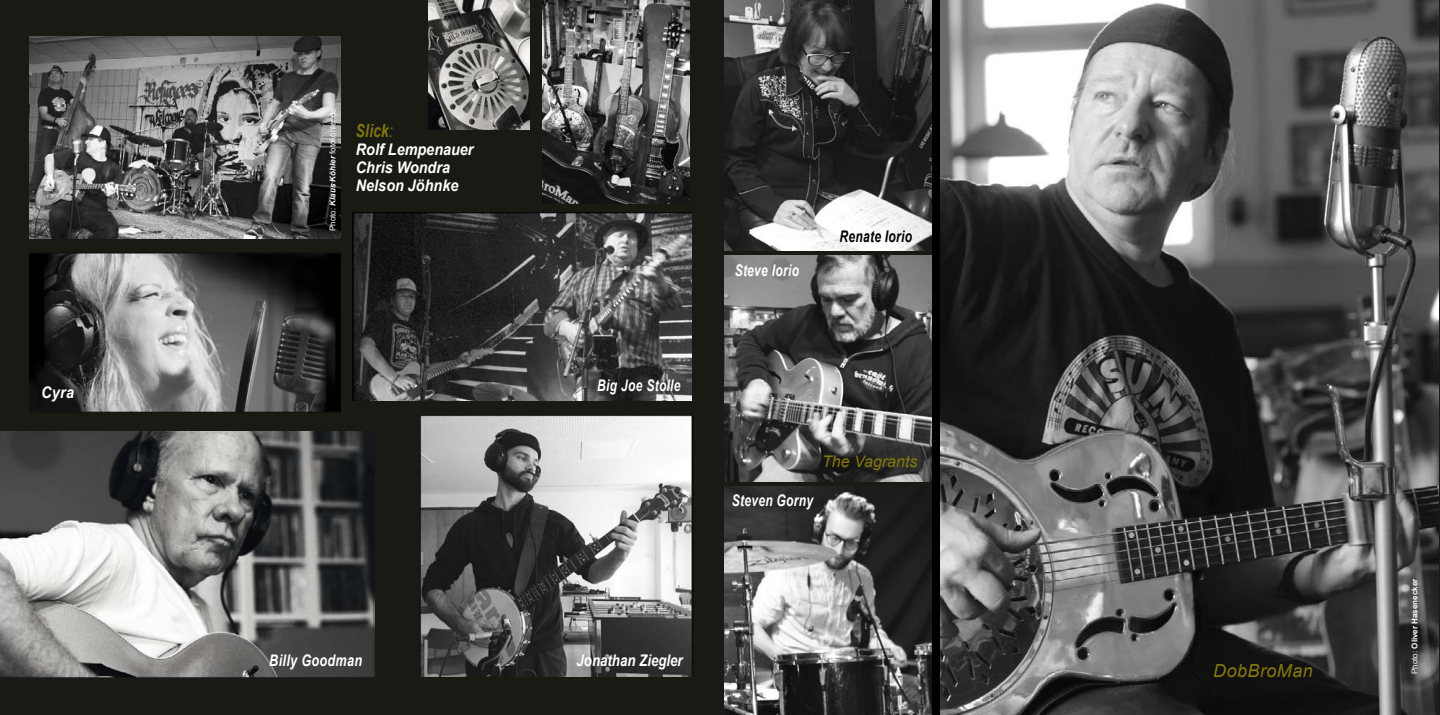
<style>
.page{position:relative;width:1440px;height:715px;background:#fff}
.page>*{position:absolute;margin:0;border:0;box-sizing:border-box;transform-origin:0 0}
.t1{font:italic 18px "Arial";letter-spacing:.025em;color:#85770c}
.t2{font:italic 700 18px "Arial";letter-spacing:.025em;color:#85770c;scale:.75 1}
.t3{font:italic 700 16px/18px "Arial";color:#fff;scale:.9 1}
.t4{font:italic 700 16px "Arial";letter-spacing:.025em;color:#fff;scale:.75 1}
.t5{font:italic 700 16px "Arial";color:#fff;scale:.83 1}
.t6{font:italic 700 16px "Arial";letter-spacing:.025em;color:#fff;scale:.79 1}
.t7{font:italic 700 16px "Arial";letter-spacing:.025em;color:#000;scale:.75 1}
.t8{font:italic 16px "Arial";color:#85770c}
.t9{font:8px "Arial";color:#fff}
.t10{font:700 8px "Arial";color:#fff}
.s1{font-weight:700;font-style:italic}
.s2{font-weight:400}
</style>
<div class="page">
<div style="left:0;top:0;width:1440px;height:714px;background:#1a1a14"></div>
<img style="left:29px;top:36px;width:312px;height:202px">
<img style="left:0;top:431px;width:375px;height:245px">
<img style="left:29px;top:253px;width:312px;height:159px">
<img style="left:420px;top:415px;width:273px;height:261px">
<img style="left:543px;top:0;width:147px;height:203px">
<img style="left:353px;top:212px;width:338px;height:188px">
<img style="left:939px;top:0;width:500px;height:714px">
<img style="left:724px;top:0;width:208px;height:250px">
<img style="left:724px;top:255px;width:208px;height:226px">
<img style="left:724px;top:486px;width:208px;height:228px">
<div style="left:932px;top:0;width:7px;height:714px;background:#000"></div>
<img style="left:428px;top:0;width:101px;height:129px">
<p class="t3" style="left:41px;top:383px;width:38px">Cyra</p>
<p class="t9" style="left:327px;top:231px;width:124px;rotate:-90deg">Photo: <span class="s1">Klaus Köhler</span> fotoköhler.de</p>
<p class="t2" style="left:356px;top:119px;width:51px">Slick<span class="s2">:</span></p>
<p class="t3" style="left:356px;top:141px;width:132px">Rolf Lempenauer<br>Chris Wondra<br>Nelson Jöhnke</p>
<p class="t6" style="left:269px;top:649px;width:119px">Billy Goodman</p>
<p class="t4" style="left:597px;top:375px;width:113px">Big Joe Stolle</p>
<p class="t4" style="left:735px;top:260px;width:87px">Steve Iorio</p>
<p class="t7" style="left:840px;top:226px;width:98px">Renate Iorio</p>
<p class="t4" style="left:732px;top:489px;width:110px">Steven Gorny</p>
<p class="t8" style="left:822px;top:451px;width:97px">The Vagrants</p>
<p class="t5" style="left:577px;top:649px;width:130px">Jonathan Ziegler</p>
<p class="t1" style="left:1213px;top:658px;width:101px">DobBroMan</p>
<p class="t10" style="left:1409px;top:673px;width:97px;rotate:-90deg"><span class="s2">Photo:</span> Oliver Hasenecker</p>
</div>
